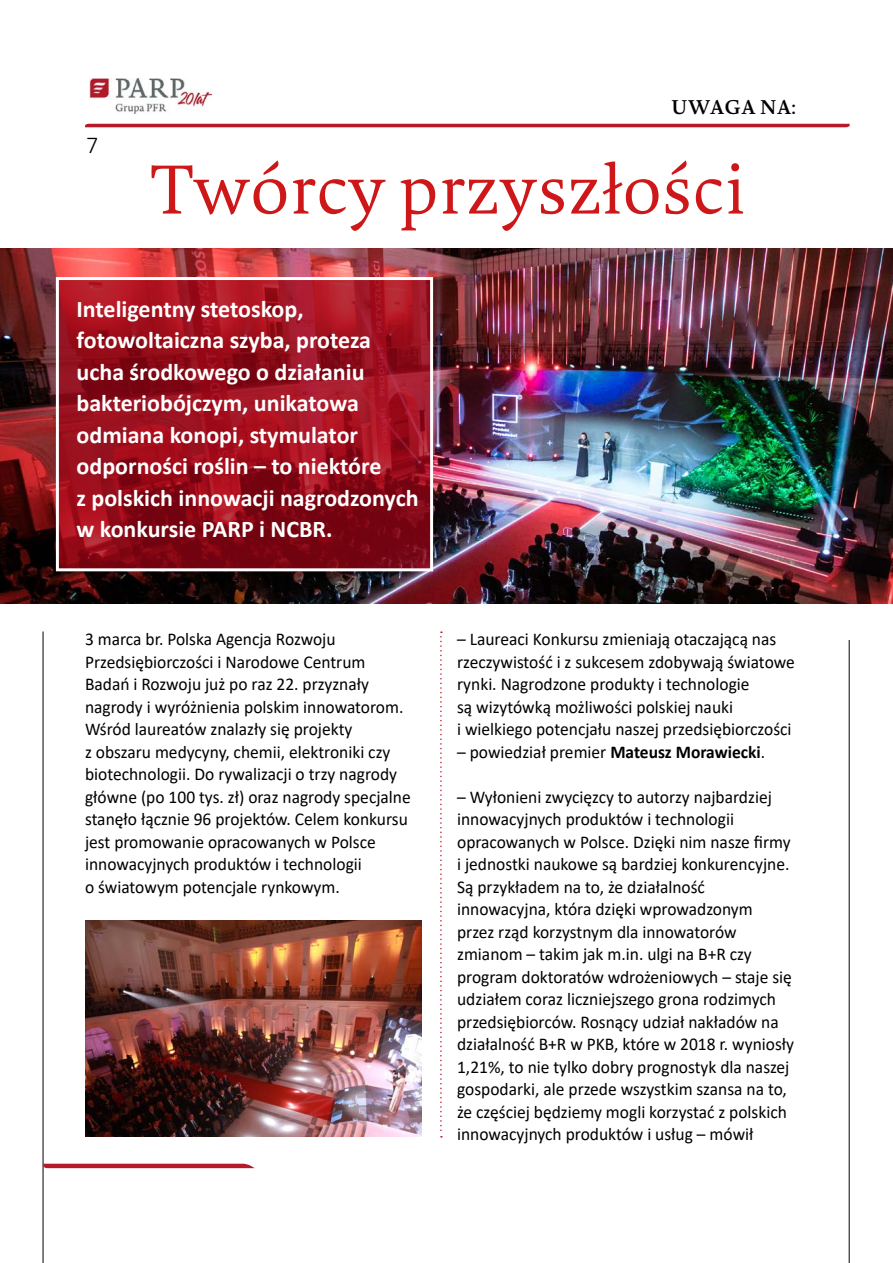
<style>
.page{position:relative;width:893px;height:1263px;background:#fff}
.page>*{position:absolute;margin:0;border:0;box-sizing:border-box;transform-origin:0 0}
.t1{font:300 67.5px "Novel Pro";color:#cd1719}
.t2{font:700 24px/31.5px "Calibri";color:#fff}
.t3{font:300 24px "Calibri";color:#000}
.t4{font:600 19.5px "Novel Pro";letter-spacing:.01em;color:#000}
.t5{font:18px/22.5px "Calibri";color:#000}
.s1{font-weight:700}
</style>
<div class="page">
<hr style="left:849px;top:640px;width:1px;height:623px;background:#000">
<hr style="left:43px;top:631px;width:1px;height:632px;background:#000">
<hr style="left:85px;top:124px;width:765px;height:3px;background:#b61929">
<svg style="left:43px;top:1164px;width:212px;height:4px"></svg>
<img style="left:89px;top:79px;width:123px;height:35px">
<img style="left:0;top:249px;width:893px;height:355px">
<svg style="left:440px;top:631px;width:2px;height:506px"></svg>
<img style="left:85px;top:921px;width:336px;height:216px">
<svg style="left:60px;top:281px;width:369px;height:286px;background:#960e1c"></svg>
<div style="left:56px;top:277px;width:377px;height:294px;border:3px solid #fff"></div>
<h2 class="t3" style="left:86px;top:130px;width:14px">7</h2>
<p class="t4" style="left:671px;top:93px;width:127px">UWAGA NA:</p>
<h1 class="t1" style="left:151px;top:139px;width:596px">Twórcy przyszłości</h1>
<h2 class="t2" style="left:77px;top:293px;width:344px">Inteligentny stetoskop, fotowoltaiczna szyba, proteza ucha środkowego o działaniu bakteriobójczym, unikatowa odmiana konopi, stymulator odporności roślin – to niektóre<br>z polskich innowacji nagrodzonych w konkursie PARP i NCBR.</h2>
<p class="t5" style="left:85px;top:627px;width:327px">3 marca br. Polska Agencja Rozwoju Przedsiębiorczości i Narodowe Centrum Badań i Rozwoju już po raz 22. przyznały nagrody i wyróżnienia polskim innowatorom.<br>Wśród laureatów znalazły się projekty<br>z obszaru medycyny, chemii, elektroniki czy biotechnologii. Do rywalizacji o trzy nagrody główne (po 100 tys. zł) oraz nagrody specjalne stanęło łącznie 96 projektów. Celem konkursu jest promowanie opracowanych w Polsce innowacyjnych produktów i technologii<br>o światowym potencjale rynkowym.</p>
<p class="t5" style="left:457px;top:627px;width:339px">– Laureaci Konkursu zmieniają otaczającą nas rzeczywistość i z sukcesem zdobywają światowe rynki. Nagrodzone produkty i technologie<br>są wizytówką możliwości polskiej nauki<br>i wielkiego potencjału naszej przedsiębiorczości</p>
<p class="t5" style="left:457px;top:740px;width:310px">– powiedział premier <span class="s1">Mateusz Morawiecki</span>.</p>
<p class="t5" style="left:457px;top:785px;width:338px">– Wyłonieni zwycięzcy to autorzy najbardziej innowacyjnych produktów i technologii opracowanych w Polsce. Dzięki nim nasze firmy i jednostki naukowe są bardziej konkurencyjne.<br>Są przykładem na to, że działalność innowacyjna, która dzięki wprowadzonym przez rząd korzystnym dla innowatorów zmianom – takim jak m.in. ulgi na B+R czy program doktoratów wdrożeniowych – staje się udziałem coraz liczniejszego grona rodzimych przedsiębiorców. Rosnący udział nakładów na działalność B+R w PKB, które w 2018 r. wyniosły 1,21%, to nie tylko dobry prognostyk dla naszej gospodarki, ale przede wszystkim szansa na to, że częściej będziemy mogli korzystać z polskich innowacyjnych produktów i usług – mówił</p>
</div>
